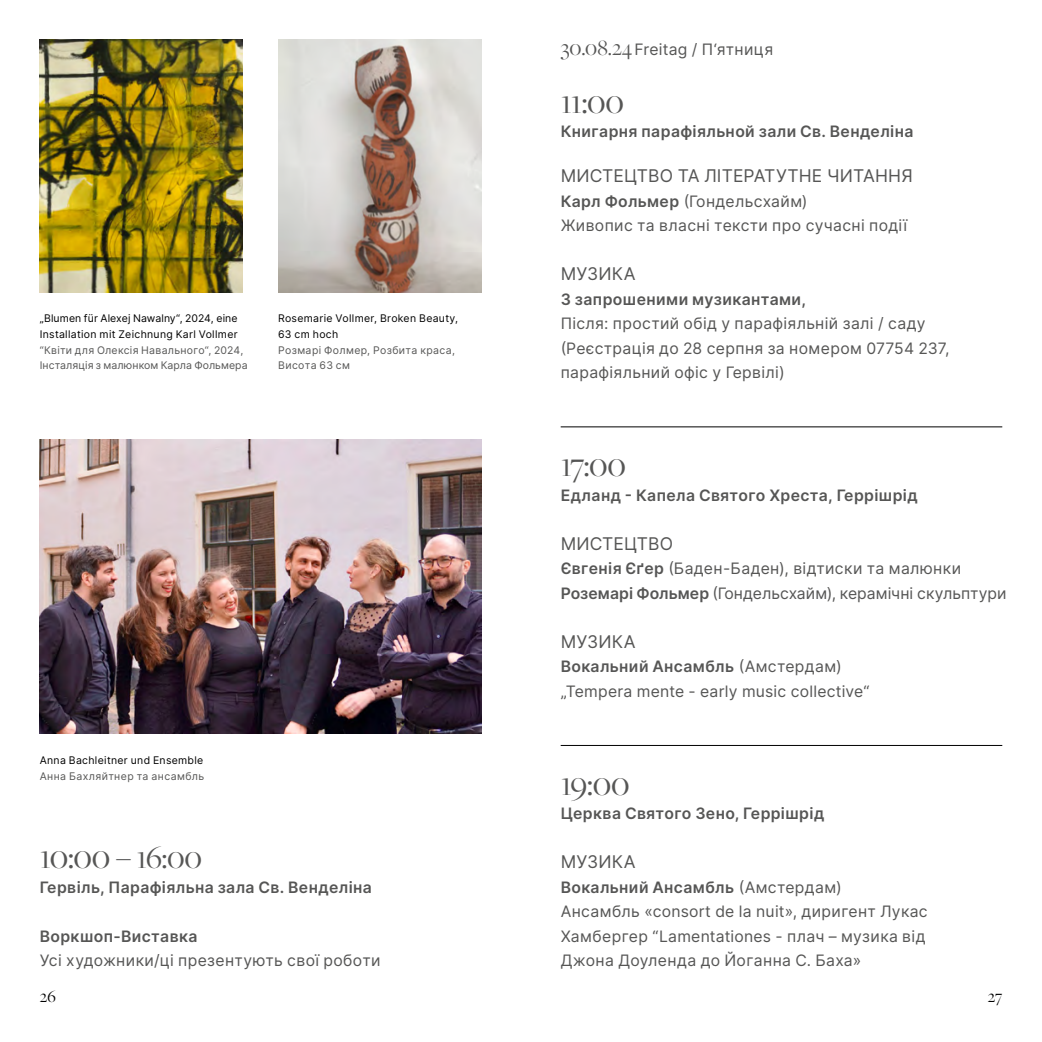
<style>
.page{position:relative;width:1042px;height:1042px;background:#fff}
.page>*{position:absolute;margin:0;border:0;box-sizing:border-box;transform-origin:0 0}
.t1{font:35px "Freight Big Pro";letter-spacing:-.015em;color:#565655}
.t2{font:17.5px "Inter";letter-spacing:.005em;color:#565655}
.t3{font:17.5px "Freight Big Pro";color:#000}
.t4{font:15.75px/24.5px "Inter";letter-spacing:.02em;color:#565655}
.t5{font:600 15.75px "Inter";letter-spacing:.025em;color:#565655}
.t6{font:10.5px/15.8px "Inter";letter-spacing:.03em;color:#000}
.t7{font:10.5px/15.8px "Inter";letter-spacing:.01em;color:#565655}
.t8{font:10.5px/15.8px "Inter";letter-spacing:.03em;color:#565655}
.s1{font-size:33.25px}
.s2{font-family:"Freight Big Pro";font-size:22.75px}
.s3{font-weight:600}
</style>
<div class="page">
<img style="left:40px;top:40px;width:203px;height:252px">
<img style="left:278px;top:40px;width:203px;height:252px">
<hr style="left:561px;top:426px;width:441px;height:1px;background:#000">
<hr style="left:561px;top:745px;width:441px;height:1px;background:#000">
<img style="left:40px;top:440px;width:441px;height:294px">
<p class="t6" style="left:40px;top:310px;width:199px">„Blumen für Alexej Nawalny“, 2024, eine<br>Installation mit Zeichnung Karl Vollmer</p>
<p class="t7" style="left:40px;top:342px;width:209px">“Квіти для Олексія Навального“, 2024,<br>Інсталяція з малюнком Карла Фольмера</p>
<p class="t6" style="left:278px;top:310px;width:181px">Rosemarie Vollmer, Broken Beauty,<br>63 cm hoch</p>
<p class="t8" style="left:278px;top:342px;width:178px">Розмарі Фолмер, Розбита краса,<br>Висота 63 см</p>
<p class="t6" style="left:40px;top:752px;width:165px">Anna Bachleitner und Ensemble</p>
<p class="t8" style="left:40px;top:768px;width:166px">Анна Бахляйтнер та ансамбль</p>
<h1 class="t1" style="left:40px;top:834px;width:164px">10:00 – <span class="s1">16:00</span></h1>
<p class="t5" style="left:40px;top:875px;width:334px">Гервіль, Парафіяльна зала Св. Венделіна</p>
<p class="t5" style="left:40px;top:924px;width:159px">Воркшоп-Виставка</p>
<p class="t4" style="left:40px;top:948px;width:342px">Усі художники/ці презентують свої роботи</p>
<p class="t4" style="left:561px;top:37px;width:214px"><span class="s2">30.08.24</span>Freitag / П‘ятниця</p>
<h1 class="t1" style="left:561px;top:79px;width:65px">11:00</h1>
<p class="t5" style="left:561px;top:120px;width:354px">Книгарня парафіяльной зали Св. Венделіна</p>
<p class="t2" style="left:561px;top:163px;width:353px">МИСТЕЦТВО ТА ЛІТЕРАТУТНЕ ЧИТАННЯ</p>
<p class="t4" style="left:561px;top:188px;width:348px"><span class="s3">Карл Фольмер</span> (Гондельсхайм)<br>Живопис та власні тексти про сучасні події</p>
<p class="t2" style="left:561px;top:261px;width:76px">МУЗИКА</p>
<p class="t5" style="left:561px;top:287px;width:247px">З запрошеними музикантами,</p>
<p class="t4" style="left:561px;top:311px;width:390px">Після: простий обід у парафіяльній залі / саду (Реєстрація до 28 серпня за номером 07754 237, парафіяльний офіс у Гервілі)</p>
<h1 class="t1" style="left:561px;top:442px;width:67px">17:00</h1>
<p class="t5" style="left:561px;top:483px;width:358px">Едланд - Капела Святого Хреста, Геррішрід</p>
<p class="t2" style="left:561px;top:530px;width:114px">МИСТЕЦТВО</p>
<p class="t4" style="left:561px;top:556px;width:447px"><span class="s3">Євгенія Єґер</span> (Баден-Баден), відтиски та малюнки<br><span class="s3">Роземарі Фольмер</span> (Гондельсхайм), керамічні скульптури</p>
<p class="t2" style="left:561px;top:628px;width:76px">МУЗИКА</p>
<p class="t4" style="left:561px;top:654px;width:310px"><span class="s3">Вокальний Ансамбль</span> (Амстердам) „Tempera mente - early music collective“</p>
<h1 class="t1" style="left:561px;top:761px;width:70px">19:00</h1>
<p class="t5" style="left:561px;top:802px;width:265px">Церква Святого Зено, Геррішрід</p>
<p class="t2" style="left:561px;top:849px;width:76px">МУЗИКА</p>
<p class="t4" style="left:561px;top:874px;width:368px"><span class="s3">Вокальний Ансамбль</span> (Амстердам)<br>Ансамбль «consort de la nuit», диригент Лукас Хамбергер “Lamentationes - плач – музика від Джона Доуленда до Йоганна С. Баха»</p>
<p class="t3" style="left:40px;top:985px;width:18px">26</p>
<p class="t3" style="left:988px;top:985px;width:16px">27</p>
</div>
